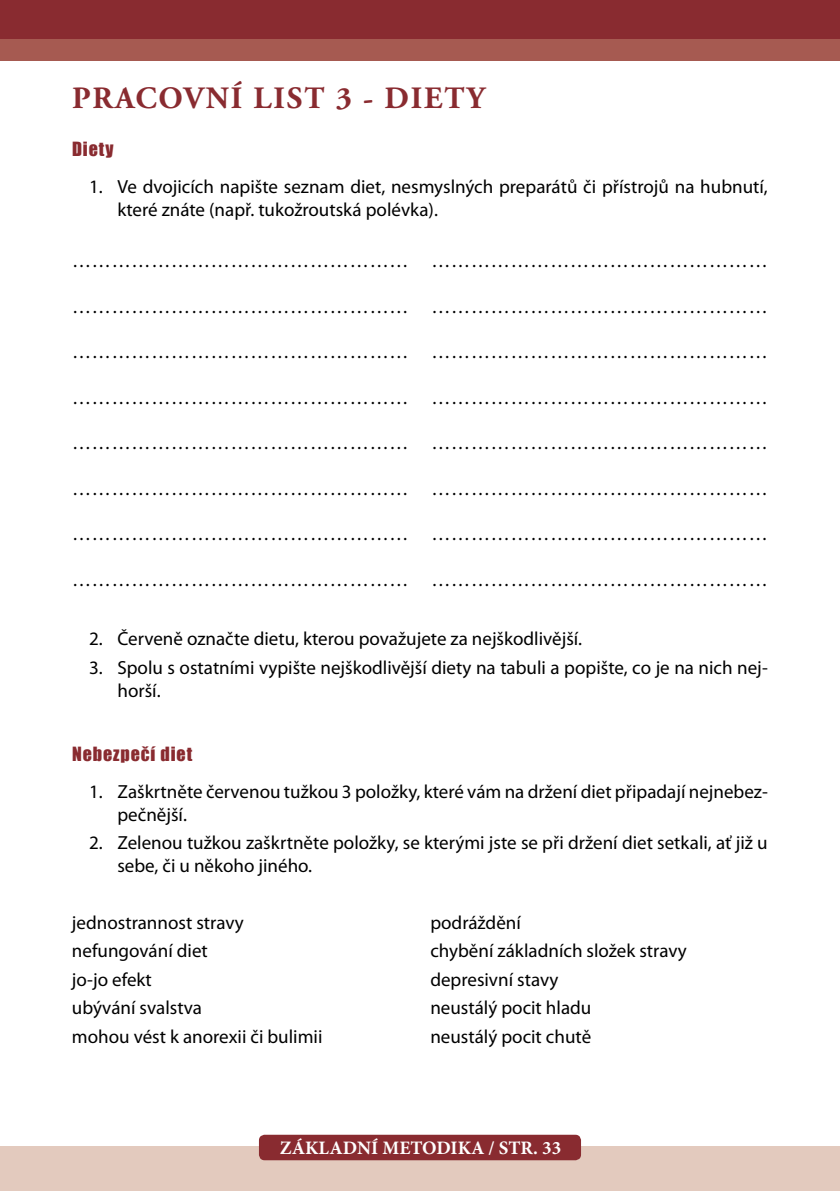
<style>
.page{position:relative;width:840px;height:1191px;background:#fff}
.page>*{position:absolute;margin:0;border:0;box-sizing:border-box;transform-origin:0 0}
.t1{font:700 31px "Adobe Garamond Pro";letter-spacing:.06em;color:#892b30}
.t2{font:19px/22.8px "Myriad Pro";color:#000}
.t3{font:700 19px "Minion Pro";color:#fff}
.t4{font:18px "Impact";letter-spacing:.05em;color:#892b30}
</style>
<div class="page">
<div style="left:0;top:0;width:839px;height:60px;background:#a65a51"></div>
<div style="left:0;top:1146px;width:839px;height:45px;background:#e3cabe"></div>
<div style="left:0;top:0;width:839px;height:39px;background:#892b30"></div>
<div style="left:259px;top:1134px;width:321px;height:26px;background:#892b30;border-radius:6px"></div>
<h1 class="t1" style="left:72px;top:80px;width:200px">PRACOVNÍ LIST</h1>
<h1 class="t1" style="left:335px;top:80px;width:95px">3 - DIETY</h1>
<p class="t4" style="left:72px;top:135px;width:43px">Diety</p>
<p class="t2" style="left:117px;top:175px;width:651px;text-indent:-28px">1. Ve dvojicích napište seznam diet, nesmyslných preparátů či přístrojů na hubnutí, které znáte (např. tukožroutská polévka).</p>
<p class="t2" style="left:72px;top:249px;width:338px">……………………………………………</p>
<p class="t2" style="left:431px;top:249px;width:338px">……………………………………………</p>
<p class="t2" style="left:72px;top:295px;width:338px">……………………………………………</p>
<p class="t2" style="left:431px;top:295px;width:338px">……………………………………………</p>
<p class="t2" style="left:72px;top:340px;width:338px">……………………………………………</p>
<p class="t2" style="left:431px;top:340px;width:338px">……………………………………………</p>
<p class="t2" style="left:72px;top:386px;width:338px">……………………………………………</p>
<p class="t2" style="left:431px;top:386px;width:338px">……………………………………………</p>
<p class="t2" style="left:72px;top:431px;width:338px">……………………………………………</p>
<p class="t2" style="left:431px;top:431px;width:338px">……………………………………………</p>
<p class="t2" style="left:72px;top:477px;width:338px">……………………………………………</p>
<p class="t2" style="left:431px;top:477px;width:338px">……………………………………………</p>
<p class="t2" style="left:72px;top:522px;width:338px">……………………………………………</p>
<p class="t2" style="left:431px;top:522px;width:338px">……………………………………………</p>
<p class="t2" style="left:72px;top:568px;width:338px">……………………………………………</p>
<p class="t2" style="left:431px;top:568px;width:338px">……………………………………………</p>
<p class="t2" style="left:89px;top:627px;width:494px">2. Červeně označte dietu, kterou považujete za nejškodlivější.</p>
<p class="t2" style="left:117px;top:655px;width:651px;text-indent:-28px">3. Spolu s ostatními vypište nejškodlivější diety na tabuli a popište, co je na nich nej&shy;horší.</p>
<p class="t4" style="left:72px;top:740px;width:122px">Nebezpečí diet</p>
<p class="t2" style="left:117px;top:780px;width:651px;text-indent:-28px">1. Zaškrtněte červenou tužkou 3 položky, které vám na držení diet připadají nejnebez&shy;pečnější.</p>
<p class="t2" style="left:117px;top:831px;width:651px;text-indent:-28px">2. Zelenou tužkou zaškrtněte položky, se kterými jste se při držení diet setkali, ať již u sebe, či u někoho jiného.</p>
<p class="t2" style="left:72px;top:911px;width:173px">jednostrannost stravy</p>
<p class="t2" style="left:430px;top:911px;width:92px">podráždění</p>
<p class="t2" style="left:72px;top:939px;width:137px">nefungování diet</p>
<p class="t2" style="left:430px;top:939px;width:258px">chybění základních složek stravy</p>
<p class="t2" style="left:72px;top:967px;width:81px">jo-jo efekt</p>
<p class="t2" style="left:430px;top:967px;width:129px">depresivní stavy</p>
<p class="t2" style="left:72px;top:996px;width:131px">ubývání svalstva</p>
<p class="t2" style="left:430px;top:996px;width:162px">neustálý pocit hladu</p>
<p class="t2" style="left:72px;top:1024px;width:252px">mohou vést k anorexii či bulimii</p>
<p class="t2" style="left:430px;top:1024px;width:162px">neustálý pocit chutě</p>
<p class="t3" style="left:280px;top:1134px;width:272px">ZÁKLADNÍ METODIKA / STR. 33</p>
</div>
